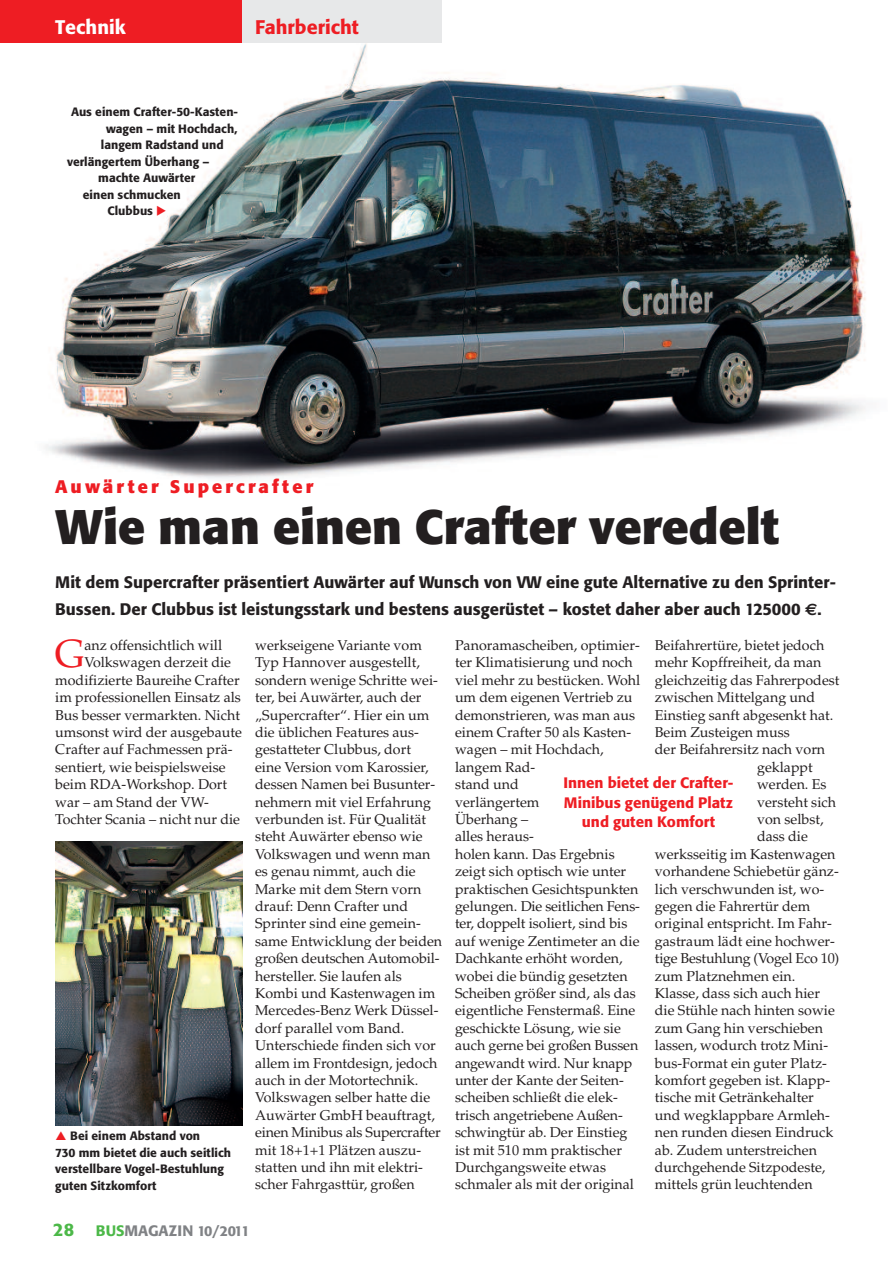
<style>
.page{position:relative;width:893px;height:1263px;background:#fff}
.page>*{position:absolute;margin:0;border:0;box-sizing:border-box;transform-origin:0 0}
.t1{font:700 48px "Formata BQ";color:#231f20}
.t2{font:39.3px "Palatino";color:#ee1d23}
.t3{font:500 19.5px "Formata BQ";color:#ee1d23}
.t4{font:500 19.5px "Formata BQ";color:#fff}
.t5{font:700 18px "Formata BQ";letter-spacing:.175em;color:#ee1d23}
.t6{font:500 16.5px/27px "Formata BQ";color:#231f20}
.t7{font:500 15px/19.5px "Formata BQ";color:#ee1d23;text-align:center}
.t8{font:500 15px "Formata BQ";color:#808285}
.t9{font:14.25px/17.4px "Palatino";color:#231f20}
.t10{font:500 12px/16.5px "Formata BQ";color:#231f20}
.s1{color:#ee1d23}
.s2{font-family:"Euro Sans";font-weight:700}
.s3{font-size:18px;color:#4cb848}
.s4{color:#4cb848}
.s5{font-size:14.25px}
</style>
<div class="page">
<img style="left:45px;top:43px;width:821px;height:436px">
<div style="left:0;top:0;width:242px;height:43px;background:#ee1d23"></div>
<div style="left:242px;top:0;width:200px;height:43px;background:#e7e8e9"></div>
<img style="left:55px;top:841px;width:187px;height:284px">
<h3 class="t4" style="left:55px;top:16px;width:72px">Technik</h3>
<h3 class="t3" style="left:255px;top:16px;width:105px">Fahrbericht</h3>
<p class="t10" style="left:71px;top:104px;width:169px">Aus einem Crafter-50-Kasten-</p>
<p class="t10" style="left:106px;top:120px;width:133px">wagen – mit Hochdach,</p>
<p class="t10" style="left:101px;top:137px;width:124px">langem Radstand und</p>
<p class="t10" style="left:67px;top:153px;width:144px">verlängertem Überhang –</p>
<p class="t10" style="left:98px;top:170px;width:98px">machte Auwärter</p>
<p class="t10" style="left:83px;top:186px;width:99px">einen schmucken</p>
<p class="t10" style="left:108px;top:203px;width:61px">Clubbus <span class="s1">◆</span></p>
<p class="t5" style="left:55px;top:476px;width:259px">Auwärter Supercrafter</p>
<h1 class="t1" style="left:55px;top:499px;width:725px">Wie man einen Crafter veredelt</h1>
<p class="t6" style="left:55px;top:569px;width:782px">Mit dem Supercrafter präsentiert Auwärter auf Wunsch von VW eine gute Alternative zu den Sprinter-<br>Bussen. Der Clubbus ist leistungsstark und bestens ausgerüstet – kostet daher aber auch 125000 <span class="s2">€</span>.</p>
<h2 class="t2" style="left:55px;top:639px;width:31px">G</h2>
<p class="t9" style="left:84px;top:638px;width:139px">anz offensichtlich will</p>
<p class="t9" style="left:84px;top:655px;width:148px">Volkswagen derzeit die</p>
<p class="t9" style="left:55px;top:673px;width:186px">modifizierte Baureihe Crafter</p>
<p class="t9" style="left:55px;top:690px;width:187px">im professionellen Einsatz als</p>
<p class="t9" style="left:55px;top:708px;width:186px">Bus besser vermarkten. Nicht</p>
<p class="t9" style="left:55px;top:725px;width:188px">umsonst wird der ausgebaute</p>
<p class="t9" style="left:55px;top:742px;width:179px">Crafter auf Fachmessen prä-</p>
<p class="t9" style="left:55px;top:760px;width:172px">sentiert, wie beispielsweise</p>
<p class="t9" style="left:55px;top:777px;width:173px">beim RDA-Workshop. Dort</p>
<p class="t9" style="left:55px;top:795px;width:155px">war – am Stand der VW-</p>
<p class="t9" style="left:55px;top:812px;width:186px">Tochter Scania – nicht nur die</p>
<p class="t10" style="left:55px;top:1128px;width:177px;text-indent:15px">Bei einem Abstand von<br>730 mm bietet die auch seitlich verstellbare Vogel-Bestuhlung guten Sitzkomfort</p>
<p class="t9" style="left:255px;top:638px;width:189px">werkseigene Variante vom<br>Typ Hannover ausgestellt, sondern wenige Schritte wei&shy;ter, bei Auwärter, auch der „Supercrafter“. Hier ein um die üblichen Features aus&shy;gestatteter Clubbus, dort<br>eine Version vom Karossier, dessen Namen bei Busunter&shy;nehmern mit viel Erfahrung verbunden ist. Für Qualität steht Auwärter ebenso wie<br>Volkswagen und wenn man es genau nimmt, auch die<br>Marke mit dem Stern vorn drauf: Denn Crafter und<br>Sprinter sind eine gemein&shy;same Entwicklung der beiden großen deutschen Automobil - hersteller. Sie laufen als<br>Kombi und Kastenwagen im<br>Mercedes-Benz Werk Düssel&shy;dorf parallel vom Band.<br>Unterschiede finden sich vor allem im Frontdesign, jedoch auch in der Motortechnik.<br>Volkswagen selber hatte die<br>Auwärter GmbH beauftragt, einen Minibus als Supercrafter mit 18+1+1 Plätzen auszu&shy;statten und ihn mit elektri&shy;scher Fahrgasttür, großen</p>
<p class="t9" style="left:455px;top:638px;width:187px">Panoramascheiben, optimier&shy;ter Klimatisierung und noch viel mehr zu bestücken. Wohl um dem eigenen Vertrieb zu demonstrieren, was man aus einem Crafter 50 als Kasten&shy;wagen – mit Hochdach, langem Rad-<br>stand und<br>verlängertem<br>Überhang –<br>alles heraus-<br>holen kann. Das Ergebnis zeigt sich optisch wie unter praktischen Gesichtspunkten gelungen. Die seitlichen Fens&shy;ter, doppelt isoliert, sind bis auf wenige Zentimeter an die<br>Dachkante erhöht worden, wobei die bündig gesetzten<br>Scheiben größer sind, als das eigentliche Fenstermaß. Eine geschickte Lösung, wie sie auch gerne bei großen Bussen angewandt wird. Nur knapp unter der Kante der Seiten&shy;scheiben schließt die elek&shy;trisch angetriebene Außen&shy;schwingtür ab. Der Einstieg ist mit 510 mm praktischer<br>Durchgangsweite etwas schmaler als mit der original</p>
<p class="t9" style="left:655px;top:638px;width:171px">Beifahrertüre, bietet jedoch</p>
<p class="t9" style="left:655px;top:655px;width:168px">mehr Kopffreiheit, da man</p>
<p class="t9" style="left:655px;top:673px;width:186px">gleichzeitig das Fahrerpodest</p>
<p class="t9" style="left:655px;top:690px;width:162px">zwischen Mittelgang und</p>
<p class="t9" style="left:655px;top:708px;width:180px">Einstieg sanft abgesenkt hat.</p>
<p class="t9" style="left:655px;top:725px;width:136px">Beim Zusteigen muss</p>
<p class="t9" style="left:655px;top:742px;width:172px">der Beifahrersitz nach vorn</p>
<p class="t9" style="left:757px;top:760px;width:57px">geklappt</p>
<p class="t9" style="left:757px;top:777px;width:71px">werden. Es</p>
<p class="t9" style="left:757px;top:795px;width:81px">versteht sich</p>
<p class="t9" style="left:757px;top:812px;width:68px">von selbst,</p>
<p class="t9" style="left:757px;top:829px;width:52px">dass die</p>
<p class="t9" style="left:655px;top:847px;width:182px">werksseitig im Kastenwagen</p>
<p class="t9" style="left:655px;top:864px;width:185px">vorhandene Schiebetür gänz-</p>
<p class="t9" style="left:655px;top:882px;width:171px">lich verschwunden ist, wo-</p>
<p class="t9" style="left:655px;top:899px;width:157px">gegen die Fahrertür dem</p>
<p class="t9" style="left:655px;top:916px;width:179px">original entspricht. Im Fahr-</p>
<p class="t9" style="left:655px;top:934px;width:181px">gastraum lädt eine hochwer-</p>
<p class="t9" style="left:655px;top:951px;width:186px">tige Bestuhlung (Vogel Eco 10)</p>
<p class="t9" style="left:655px;top:969px;width:142px">zum Platznehmen ein.</p>
<p class="t9" style="left:655px;top:986px;width:167px">Klasse, dass sich auch hier</p>
<p class="t9" style="left:655px;top:1003px;width:181px">die Stühle nach hinten sowie</p>
<p class="t9" style="left:655px;top:1021px;width:170px">zum Gang hin verschieben</p>
<p class="t9" style="left:655px;top:1038px;width:175px">lassen, wodurch trotz Mini-</p>
<p class="t9" style="left:655px;top:1056px;width:174px">bus-Format ein guter Platz-</p>
<p class="t9" style="left:655px;top:1073px;width:177px">komfort gegeben ist. Klapp-</p>
<p class="t9" style="left:655px;top:1090px;width:160px">tische mit Getränkehalter</p>
<p class="t9" style="left:655px;top:1108px;width:177px">und wegklappbare Armleh-</p>
<p class="t9" style="left:655px;top:1125px;width:180px">nen runden diesen Eindruck</p>
<p class="t9" style="left:655px;top:1143px;width:164px">ab. Zudem unterstreichen</p>
<p class="t9" style="left:655px;top:1160px;width:172px">durchgehende Sitzpodeste,</p>
<p class="t9" style="left:655px;top:1177px;width:159px">mittels grün leuchtenden</p>
<p class="t7" style="left:563px;top:774px;width:172px">Innen bietet der Crafter-<br>Minibus genügend Platz und guten Komfort</p>
<p class="t8" style="left:53px;top:1222px;width:198px"><span class="s3">28</span> <span class="s4">BUS</span>MAGAZIN <span class="s5">10/2011</span></p>
</div>
